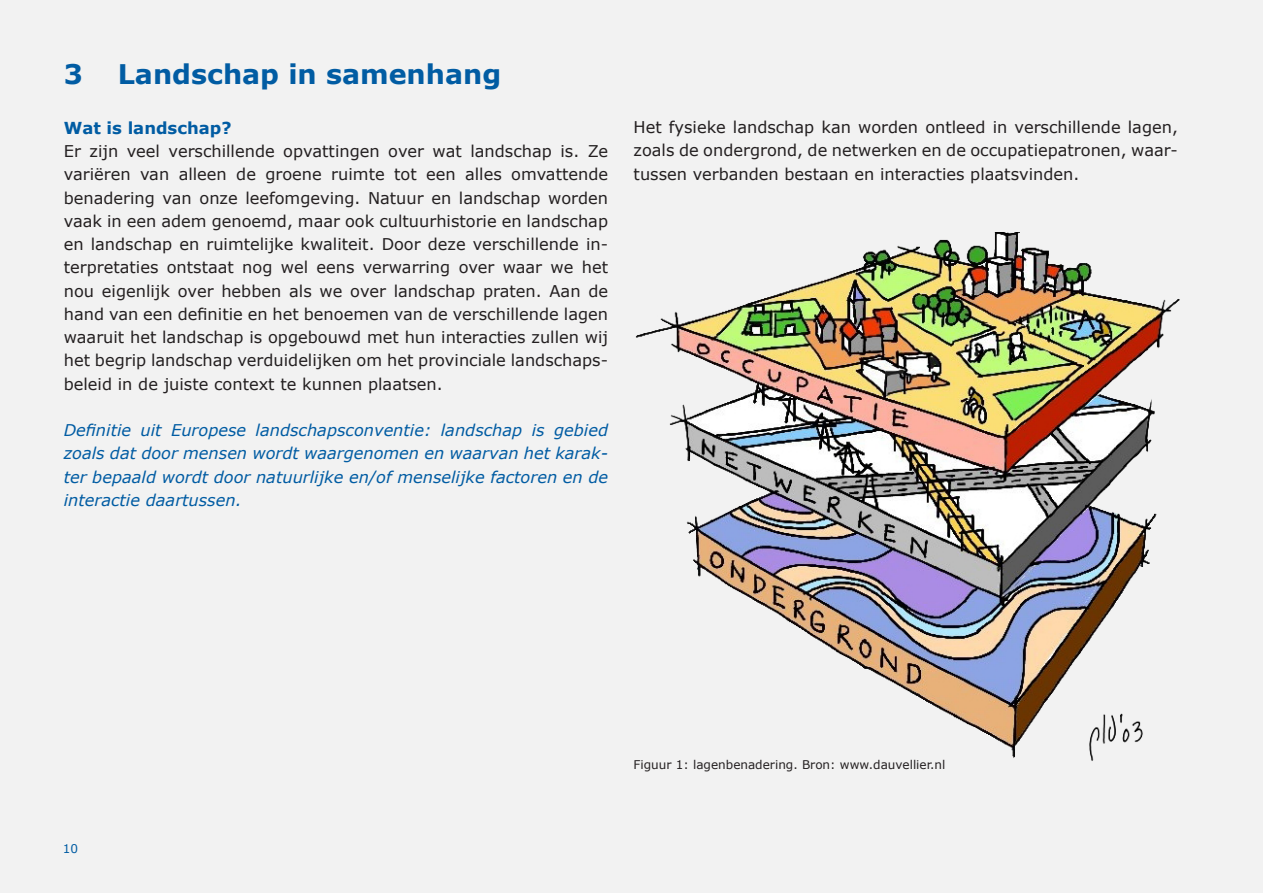
<style>
.page{position:relative;width:1263px;height:893px;background:#f2f2f2}
.page>*{position:absolute;margin:0;border:0;box-sizing:border-box;transform-origin:0 0}
.t1{font:700 27px "Verdana";color:#015ca3}
.t2{font:700 16.5px "Verdana";color:#015ca3}
.t3{font:16.2px/23.2px "Verdana";color:#231f20;text-align:justify}
.t4{font:italic 16.2px/23.2px "Verdana";color:#015ca3;text-align:justify}
.t5{font:12px "Verdana";color:#231f20}
.t6{font:12px "Verdana";color:#015ca3}
</style>
<div class="page">
<img style="left:628px;top:233px;width:555px;height:535px">
<h1 class="t1" style="left:64px;top:55px;width:21px">3</h1>
<h1 class="t1" style="left:118px;top:55px;width:385px">Landschap in samenhang</h1>
<p class="t2" style="left:64px;top:116px;width:169px">Wat is landschap?</p>
<p class="t3" style="left:64px;top:139px;width:546px">Er zijn veel verschillende opvattingen over wat landschap is. Ze variëren van alleen de groene ruimte tot een alles omvattende benadering van onze leefomgeving. Natuur en landschap worden vaak in een adem genoemd, maar ook cultuurhistorie en landschap en landschap en ruimtelijke kwaliteit. Door deze verschillende in&shy;terpretaties ontstaat nog wel eens verwarring over waar we het nou eigenlijk over hebben als we over landschap praten. Aan de hand van een definitie en het benoemen van de verschillende lagen waaruit het landschap is opgebouwd met hun interacties zullen wij het begrip landschap verduidelijken om het provinciale landschaps&shy;beleid in de juiste context te kunnen plaatsen.</p>
<p class="t4" style="left:64px;top:418px;width:546px">Definitie uit Europese landschapsconventie: landschap is gebied zoals dat door mensen wordt waargenomen en waarvan het karak&shy;ter bepaald wordt door natuurlijke en/of menselijke factoren en de interactie daartussen.</p>
<p class="t3" style="left:634px;top:115px;width:546px">Het fysieke landschap kan worden ontleed in verschillende lagen, zoals de ondergrond, de netwerken en de occupatiepatronen, waar&shy;tussen verbanden bestaan en interacties plaatsvinden.</p>
<p class="t6" style="left:63px;top:841px;width:17px">10</p>
<p class="t5" style="left:634px;top:756px;width:313px">Figuur 1: lagenbenadering. Bron: www.dauvellier.nl</p>
</div>
